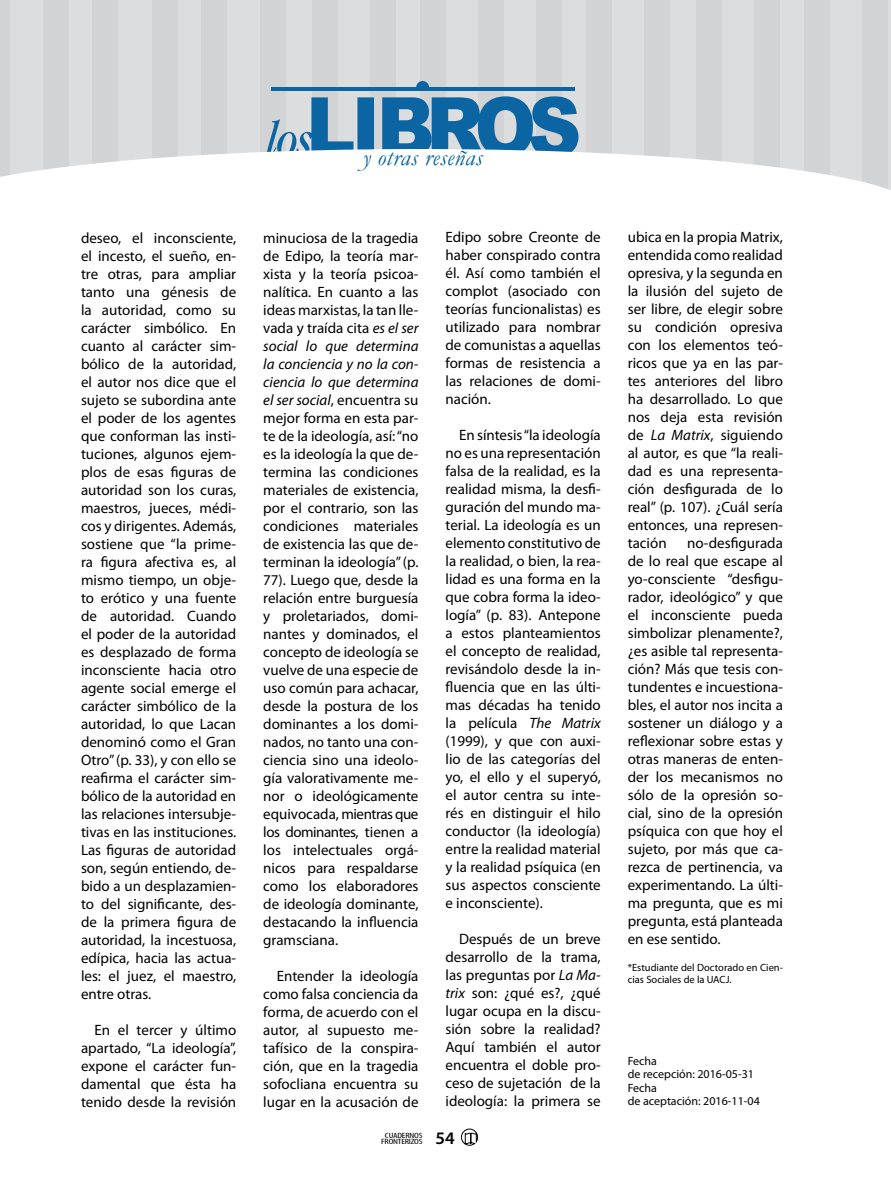
<style>
.page{position:relative;width:891px;height:1188px;background:#fff}
.page>*{position:absolute;margin:0;border:0;box-sizing:border-box;transform-origin:0 0}
.t1{font:italic 24px "Garamond";letter-spacing:.015em;color:#005e9e}
.t2{font:600 17.7px "Myriad Pro";color:#000}
.t3{font:15px/18px "Myriad Pro";color:#000;text-align:justify}
.t4{font:12px/13.5px "Myriad Pro";color:#000}
.t5{font:10.5px/12px "Myriad Pro";color:#000}
.t6{font:condensed 7.65px/6px "Myriad Pro";letter-spacing:-.02em;color:#000;text-align:center;scale:1.37 1}
.s1{font-style:italic}
</style>
<div class="page">
<div style="left:10px;top:0;width:881px;height:149px;background:#dcddde"></div>
<div style="left:862px;top:0;width:26px;height:192px;background:#d1d3d4"></div>
<div style="left:478px;top:0;width:26px;height:192px;background:#d1d3d4"></div>
<div style="left:644px;top:0;width:26px;height:192px;background:#d1d3d4"></div>
<div style="left:260px;top:0;width:26px;height:192px;background:#d1d3d4"></div>
<div style="left:754px;top:0;width:26px;height:192px;background:#d1d3d4"></div>
<div style="left:370px;top:0;width:26px;height:192px;background:#d1d3d4"></div>
<div style="left:536px;top:0;width:26px;height:192px;background:#d1d3d4"></div>
<div style="left:152px;top:0;width:26px;height:192px;background:#d1d3d4"></div>
<div style="left:43px;top:0;width:26px;height:192px;background:#d1d3d4"></div>
<div style="left:804px;top:0;width:26px;height:192px;background:#d1d3d4"></div>
<div style="left:420px;top:0;width:26px;height:192px;background:#d1d3d4"></div>
<div style="left:586px;top:0;width:26px;height:192px;background:#d1d3d4"></div>
<div style="left:202px;top:0;width:25px;height:192px;background:#d1d3d4"></div>
<div style="left:92px;top:0;width:26px;height:192px;background:#d1d3d4"></div>
<div style="left:696px;top:0;width:26px;height:192px;background:#d1d3d4"></div>
<div style="left:312px;top:0;width:26px;height:192px;background:#d1d3d4"></div>
<div style="left:0;top:0;width:10px;height:192px;background:#d1d3d4"></div>
<svg style="left:267px;top:96px;width:312px;height:53px"></svg>
<hr style="left:271px;top:87px;width:304px;height:4px;background:#0a65a2">
<svg style="left:416px;top:81px;width:13px;height:6px"></svg>
<svg style="left:0;top:149px;width:891px;height:43px"></svg>
<svg style="left:461px;top:1129px;width:17px;height:17px"></svg>
<p class="t3" style="left:81px;top:228px;width:157px">deseo, el inconsciente, el incesto, el sueño, en&shy;tre otras, para ampliar tanto una génesis de la autoridad, como su carácter simbólico. En cuanto al carácter sim&shy;bólico de la autoridad, el autor nos dice que el sujeto se subordina ante el poder de los agentes que conforman las insti&shy;tuciones, algunos ejem&shy;plos de esas figuras de autoridad son los curas, maestros, jueces, médi&shy;cos y dirigentes. Además, sostiene que “la prime&shy;ra figura afectiva es, al mismo tiempo, un obje&shy;to erótico y una fuente de autoridad. Cuando el poder de la autoridad es desplazado de forma inconsciente hacia otro agente social emerge el carácter simbólico de la autoridad, lo que Lacan denominó como el Gran Otro” (p. 33), y con ello se reafirma el carácter sim&shy;bólico de la autoridad en las relaciones intersubje&shy;tivas en las instituciones.<br>Las figuras de autoridad son, según entiendo, de&shy;bido a un desplazamien&shy;to del significante, des&shy;de la primera figura de autoridad, la incestuosa, edípica, hacia las actua&shy;les: el juez, el maestro, entre otras.</p>
<p class="t3" style="left:81px;top:1020px;width:157px;text-indent:14px">En el tercer y último apartado, “La ideología”, expone el carácter fun&shy;damental que ésta ha tenido desde la revisión</p>
<h1 class="t1" style="left:363px;top:143px;width:121px">y otras reseñas</h1>
<p class="t3" style="left:263px;top:228px;width:157px">minuciosa de la tragedia de Edipo, la teoría mar&shy;xista y la teoría psicoa&shy;nalítica. En cuanto a las ideas marxistas, la tan lle&shy;vada y traída cita <span class="s1">es el ser social lo que determina la conciencia y no la con&shy;ciencia lo que determina el ser social</span>, encuentra su mejor forma en esta par&shy;te de la ideología, así: “no es la ideología la que de&shy;termina las condiciones materiales de existencia, por el contrario, son las condiciones materiales de existencia las que de&shy;terminan la ideología” (p.<br>77). Luego que, desde la relación entre burguesía y proletariados, domi&shy;nantes y dominados, el concepto de ideología se vuelve de una especie de uso común para achacar, desde la postura de los dominantes a los domi&shy;nados, no tanto una con&shy;ciencia sino una ideolo&shy;gía valorativamente me&shy;nor o ideológicamente equivocada, mientras que los dominantes, tienen a los intelectuales orgá&shy;nicos para respaldarse como los elaboradores de ideología dominante, destacando la influencia gramsciana.</p>
<p class="t3" style="left:263px;top:966px;width:157px;text-indent:14px">Entender la ideología como falsa conciencia da forma, de acuerdo con el autor, al supuesto me&shy;tafísico de la conspira&shy;ción, que en la tragedia sofocliana encuentra su lugar en la acusación de</p>
<p class="t3" style="left:446px;top:228px;width:157px">Edipo sobre Creonte de haber conspirado contra él. Así como también el complot (asociado con teorías funcionalistas) es utilizado para nombrar de comunistas a aquellas formas de resistencia a las relaciones de domi&shy;nación.</p>
<p class="t3" style="left:446px;top:426px;width:157px;text-indent:14px">En síntesis “la ideología no es una representación falsa de la realidad, es la realidad misma, la desfi&shy;guración del mundo ma&shy;terial. La ideología es un elemento constitutivo de la realidad, o bien, la rea&shy;lidad es una forma en la que cobra forma la ideo&shy;logía” (p. 83). Antepone a estos planteamientos el concepto de realidad, revisándolo desde la in&shy;fluencia que en las últi&shy;mas décadas ha tenido la película <span class="s1">The Matrix </span>(1999), y que con auxi&shy;lio de las categorías del yo, el ello y el superyó, el autor centra su inte&shy;rés en distinguir el hilo conductor (la ideología) entre la realidad material y la realidad psíquica (en sus aspectos consciente e inconsciente).</p>
<p class="t3" style="left:446px;top:930px;width:157px;text-indent:14px">Después de un breve desarrollo de la trama, las preguntas por <span class="s1">La Ma&shy;trix</span> son: ¿qué es?, ¿qué lugar ocupa en la discu&shy;sión sobre la realidad?<br>Aquí también el autor encuentra el doble pro&shy;ceso de sujetación de la ideología: la primera se</p>
<p class="t6" style="left:381px;top:1132px;width:32px">CUADERNOS<br>FRONTERIZOS</p>
<p class="t2" style="left:435px;top:1127px;width:21px">54</p>
<p class="t3" style="left:628px;top:228px;width:157px">ubica en la propia Matrix, entendida como realidad opresiva, y la segunda en la ilusión del sujeto de ser libre, de elegir sobre su condición opresiva con los elementos teó&shy;ricos que ya en las par&shy;tes anteriores del libro ha desarrollado. Lo que nos deja esta revisión de <span class="s1">La Matrix</span>, siguiendo al autor, es que “la reali&shy;dad es una representa&shy;ción desfigurada de lo real” (p. 107). ¿Cuál sería entonces, una represen&shy;tación</p>
<p class="t3" style="left:628px;top:534px;width:157px;text-indent:59px">no-desfigurada de lo real que escape al yo-consciente “desfigu&shy;rador, ideológico” y que el inconsciente pueda simbolizar plenamente?, ¿es asible tal representa&shy;ción? Más que tesis con&shy;tundentes e incuestiona&shy;bles, el autor nos incita a sostener un diálogo y a reflexionar sobre estas y otras maneras de enten&shy;der los mecanismos no sólo de la opresión so&shy;cial, sino de la opresión psíquica con que hoy el sujeto, por más que ca&shy;rezca de pertinencia, va experimentando. La últi&shy;ma pregunta, que es mi pregunta, está planteada en ese sentido.</p>
<p class="t5" style="left:628px;top:962px;width:157px">*Estudiante del Doctorado en Cien&shy;cias Sociales de la UACJ.</p>
<p class="t4" style="left:628px;top:1054px;width:134px">Fecha<br>de recepción: 2016-05-31<br>Fecha<br>de aceptación: 2016-11-04</p>
</div>
